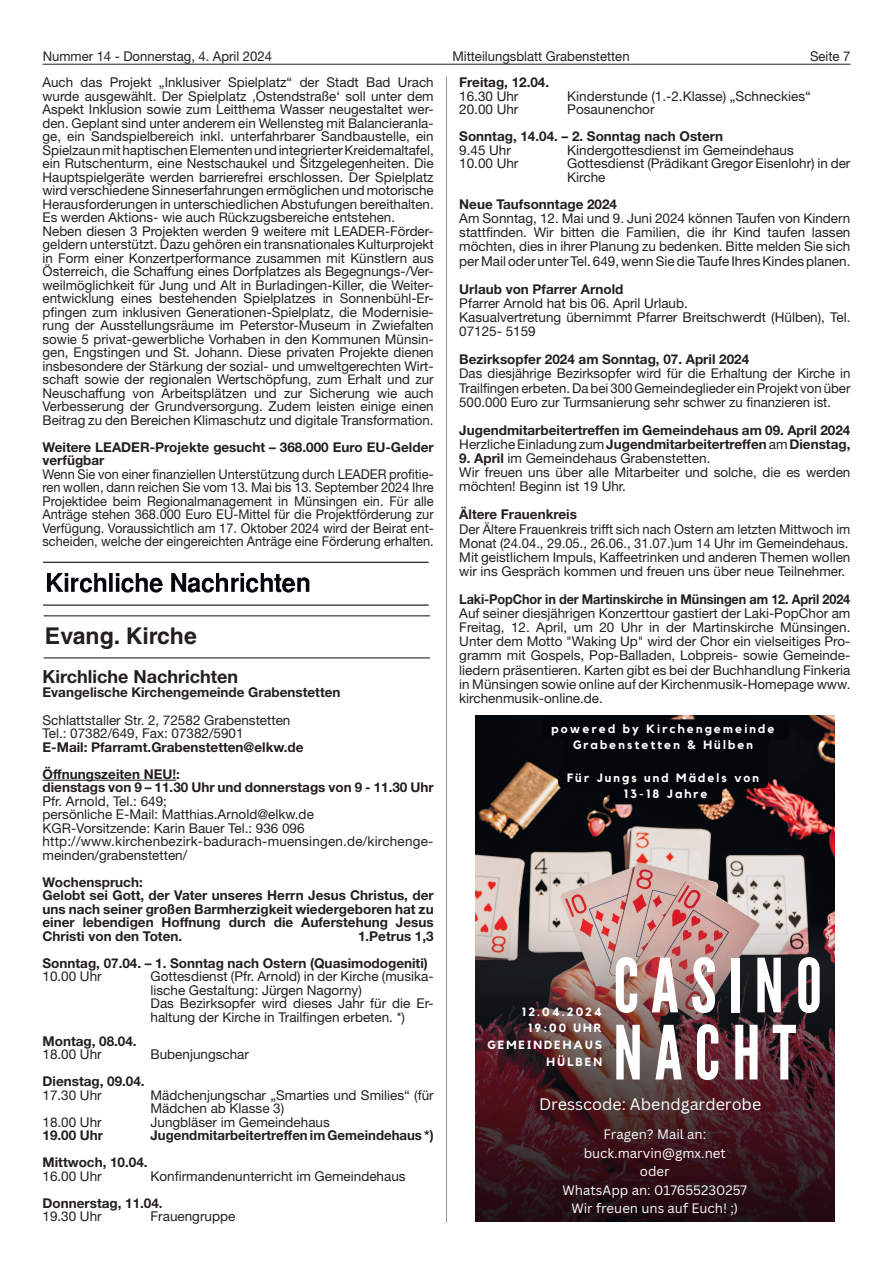
<style>
.page{position:relative;width:893px;height:1263px;background:#fff}
.page>*{position:absolute;margin:0;border:0;box-sizing:border-box;transform-origin:0 0}
.t1{font:74.4px/67.2px "League Gothic";letter-spacing:.16em;color:#fff}
.t2{font:700 23.1px "Helvetica";color:#231f20}
.t3{font:700 18px "Helvetica Neue";color:#231f20}
.t4{font:16.05px "Canva Sans";color:#fff}
.t5{font:13.5px/13.5px "Helvetica Neue";color:#231f20}
.t6{font:700 13.5px/13.5px "Helvetica Neue";color:#231f20}
.t7{font:13.5px/13.5px "Helvetica Neue";color:#231f20;text-align:justify;scale:.95 1}
.t8{font:700 13.5px "Helvetica Neue";color:#231f20;scale:.94 1}
.t9{font:13.2px/18.6px "Canva Sans";color:#fff;text-align:center}
.t10{font:700 12px/16.2px "Kollektif";letter-spacing:.175em;color:#fff;text-align:center}
.t11{font:700 11.85px/16.5px "Kollektif";letter-spacing:.175em;color:#fff;text-align:right}
.s1{font-weight:400}
.s2{font-weight:700}
</style>
<div class="page">
<hr style="left:43px;top:64px;width:807px;height:1px;background:#231f20">
<hr style="left:446px;top:77px;width:1px;height:1145px;background:#939598">
<hr style="left:43px;top:780px;width:133px;height:1px;background:#231f20">
<img style="left:43px;top:562px;width:386px;height:44px">
<hr style="left:44px;top:615px;width:386px;height:1px;background:#231f20">
<hr style="left:44px;top:657px;width:386px;height:1px;background:#231f20">
<img style="left:475px;top:715px;width:359px;height:209px">
<img style="left:475px;top:924px;width:359px;height:298px">
<div style="left:543px;top:719px;width:246px;height:85px;background:#03060a"></div>
<p class="t5" style="left:43px;top:49px;width:231px">Nummer 14 - Donnerstag, 4. April 2024</p>
<p class="t5" style="left:452px;top:49px;width:179px">Mitteilungsblatt Grabenstetten</p>
<p class="t5" style="left:810px;top:49px;width:42px">Seite 7</p>
<p class="t5" style="left:43px;top:75px;width:393px">Auch das Projekt „Inklusiver Spielplatz“ der Stadt Bad Urach wurde ausgewählt. Der Spielplatz ‚Ostendstraße‘ soll unter dem Aspekt Inklusion sowie zum Leitthema Wasser neugestaltet wer&shy;den. Geplant sind unter anderem ein Wellensteg mit Balancieranla&shy;ge, ein Sandspielbereich inkl. unterfahrbarer Sandbaustelle, ein Spielzaun mit haptischen Elementen und integrierter Kreidemaltafel, ein Rutschenturm, eine Nestschaukel und Sitzgelegenheiten. Die Hauptspielgeräte werden barrierefrei erschlossen. Der Spielplatz wird verschiedene Sinneserfahrungen ermöglichen und motorische Herausforderungen in unterschiedlichen Abstufungen bereithalten.<br>Es werden Aktions- wie auch Rückzugsbereiche entstehen.<br>Neben diesen 3 Projekten werden 9 weitere mit LEADER-Förder&shy;geldern unterstützt. Dazu gehören ein transnationales Kulturprojekt in Form einer Konzertperformance zusammen mit Künstlern aus Österreich, die Schaffung eines Dorfplatzes als Begegnungs-/Ver&shy;weilmöglichkeit für Jung und Alt in Burladingen-Killer, die Weiter&shy;entwicklung eines bestehenden Spielplatzes in Sonnenbühl-Er&shy;pfingen zum inklusiven Generationen-Spielplatz, die Modernisie&shy;rung der Ausstellungsräume im Peterstor-Museum in Zwiefalten sowie 5 privat-gewerbliche Vorhaben in den Kommunen Münsin&shy;gen, Engstingen und St. Johann. Diese privaten Projekte dienen insbesondere der Stärkung der sozial- und umweltgerechten Wirt&shy;schaft sowie der regionalen Wertschöpfung, zum Erhalt und zur Neuschaffung von Arbeitsplätzen und zur Sicherung wie auch Verbesserung der Grundversorgung. Zudem leisten einige einen Beitrag zu den Bereichen Klimaschutz und digitale Transformation.</p>
<p class="t6" style="left:43px;top:440px;width:393px">Weitere LEADER-Projekte gesucht – 368.000 Euro EU-Gelder verfügbar</p>
<p class="t7" style="left:43px;top:467px;width:413px">Wenn Sie von einer finanziellen Unterstützung durch LEADER profitie&shy;ren wollen, dann reichen Sie vom 13. Mai bis 13. September 2024 Ihre Projektidee beim Regionalmanagement in Münsingen ein. Für alle Anträge stehen 368.000 Euro EU-Mittel für die Projektförderung zur Verfügung. Voraussichtlich am 17. Oktober 2024 wird der Beirat ent&shy;scheiden, welche der eingereichten Anträge eine Förderung erhalten.</p>
<p class="t6" style="left:459px;top:75px;width:91px">Freitag, 12.04.</p>
<p class="t5" style="left:459px;top:89px;width:61px">16.30 Uhr</p>
<p class="t5" style="left:567px;top:89px;width:245px">Kinderstunde (1.-2.Klasse) „Schneckies“</p>
<p class="t5" style="left:459px;top:102px;width:61px">20.00 Uhr</p>
<p class="t5" style="left:567px;top:102px;width:89px">Posaunenchor</p>
<p class="t6" style="left:459px;top:129px;width:265px">Sonntag, 14.04. – 2. Sonntag nach Ostern</p>
<p class="t5" style="left:459px;top:143px;width:53px">9.45 Uhr</p>
<p class="t5" style="left:567px;top:143px;width:228px">Kindergottesdienst im Gemeindehaus</p>
<p class="t5" style="left:459px;top:156px;width:61px">10.00 Uhr</p>
<p class="t5" style="left:567px;top:156px;width:285px">Gottesdienst (Prädikant Gregor Eisenlohr) in der<br>Kirche</p>
<p class="t6" style="left:459px;top:197px;width:159px">Neue Taufsonntage 2024</p>
<p class="t5" style="left:459px;top:211px;width:393px;line-height:14.1px;text-align:justify">Am Sonntag, 12. Mai und 9. Juni 2024 können Taufen von Kindern stattfinden. Wir bitten die Familien, die ihr Kind taufen lassen möchten, dies in ihrer Planung zu bedenken. Bitte melden Sie sich per Mail oder unter Tel. 649, wenn Sie die Taufe Ihres Kindes planen.</p>
<p class="t6" style="left:459px;top:282px;width:166px">Urlaub von Pfarrer Arnold</p>
<p class="t5" style="left:459px;top:296px;width:393px;line-height:14.1px">Pfarrer Arnold hat bis 06. April Urlaub.<br>Kasualvertretung übernimmt Pfarrer Breitschwerdt (Hülben), Tel.<br>07125- 5159</p>
<p class="t6" style="left:459px;top:352px;width:291px">Bezirksopfer 2024 am Sonntag, 07. April 2024</p>
<p class="t5" style="left:459px;top:366px;width:393px;line-height:14.1px;text-align:justify">Das diesjährige Bezirksopfer wird für die Erhaltung der Kirche in Trailfingen erbeten. Da bei 300 Gemeindeglieder ein Projekt von über 500.000 Euro zur Turmsanierung sehr schwer zu finanzieren ist.</p>
<p class="t6" style="left:459px;top:423px;width:393px;line-height:14.1px">Jugendmitarbeitertreffen im Gemeindehaus am 09. April 2024<br><span class="s1">Herzliche Einladung zum</span> Jugendmitarbeitertreffen <span class="s1">am</span> Dienstag,</p>
<p class="t5" style="left:459px;top:451px;width:393px;line-height:14.1px"><span class="s2">9. April</span> im Gemeindehaus Grabenstetten.<br>Wir freuen uns über alle Mitarbeiter und solche, die es werden möchten! Beginn ist 19 Uhr.</p>
<p class="t6" style="left:459px;top:507px;width:119px">Ältere Frauenkreis</p>
<p class="t5" style="left:459px;top:521px;width:393px;line-height:14.1px">Der Ältere Frauenkreis trifft sich nach Ostern am letzten Mittwoch im Monat (24.04., 29.05., 26.06., 31.07.)um 14 Uhr im Gemeindehaus.<br>Mit geistlichem Impuls, Kaffeetrinken und anderen Themen wollen wir ins Gespräch kommen und freuen uns über neue Teilnehmer.</p>
<p class="t8" style="left:459px;top:591px;width:417px">Laki-PopChor in der Martinskirche in Münsingen am 12. April 2024</p>
<p class="t5" style="left:459px;top:606px;width:393px;line-height:14.1px;text-align:justify">Auf seiner diesjährigen Konzerttour gastiert der Laki-PopChor am Freitag, 12. April, um 20 Uhr in der Martinskirche Münsingen.<br>Unter dem Motto "Waking Up" wird der Chor ein vielseitiges Pro&shy;gramm mit Gospels, Pop-Balladen, Lobpreis- sowie Gemeinde&shy;liedern präsentieren. Karten gibt es bei der Buchhandlung Finkeria in Münsingen sowie online auf der Kirchenmusik-Homepage www. kirchenmusik-online.de.</p>
<h2 class="t2" style="left:45px;top:622px;width:153px">Evang. Kirche</h2>
<h3 class="t3" style="left:43px;top:666px;width:197px">Kirchliche Nachrichten</h3>
<p class="t6" style="left:43px;top:685px;width:299px">Evangelische Kirchengemeinde Grabenstetten</p>
<p class="t5" style="left:43px;top:713px;width:249px">Schlattstaller Str. 2, 72582 Grabenstetten<br>Tel.: 07382/649, Fax: 07382/5901</p>
<p class="t6" style="left:43px;top:733px;width:262px;line-height:27px">E-Mail: Pfarramt.Grabenstetten@elkw.de<br>Öffnungszeiten NEU!:</p>
<p class="t6" style="left:43px;top:780px;width:393px">dienstags von 9 – 11.30 Uhr und donnerstags von 9 - 11.30 Uhr</p>
<p class="t5" style="left:43px;top:794px;width:392px">Pfr. Arnold, Tel.: 649;<br>persönliche E-Mail: Matthias.Arnold@elkw.de<br>KGR-Vorsitzende: Karin Bauer Tel.: 936 096 http://www.kirchenbezirk-badurach-muensingen.de/kirchenge&shy;meinden/grabenstetten/</p>
<p class="t6" style="left:43px;top:875px;width:393px">Wochenspruch:<br>Gelobt sei Gott, der Vater unseres Herrn Jesus Christus, der uns nach seiner großen Barmherzigkeit wiedergeboren hat zu einer lebendigen Hoffnung durch die Auferstehung Jesus Christi von den Toten.</p>
<p class="t10" style="left:552px;top:721px;width:225px">powered by Kirchengemeinde<br>Grabenstetten &amp; Hülben</p>
<p class="t10" style="left:567px;top:769px;width:194px">Für Jungs und Mädels von<br>13-18 Jahre</p>
<p class="t6" style="left:43px;top:922px;width:393px;line-height:27px;text-indent:315px">1.Petrus 1,3<br>Sonntag, 07.04. – 1. Sonntag nach Ostern (Quasimodogeniti)</p>
<p class="t5" style="left:43px;top:970px;width:61px">10.00 Uhr</p>
<p class="t5" style="left:151px;top:970px;width:285px">Gottesdienst (Pfr. Arnold) in der Kirche (musika&shy;lische Gestaltung: Jürgen Nagorny)<br>Das Bezirksopfer wird dieses Jahr für die Er&shy;haltung der Kirche in Trailfingen erbeten. *)</p>
<p class="t6" style="left:43px;top:1034px;width:96px">Montag, 08.04.</p>
<p class="t5" style="left:43px;top:1048px;width:61px">18.00 Uhr</p>
<p class="t5" style="left:151px;top:1048px;width:100px">Bubenjungschar</p>
<p class="t6" style="left:43px;top:1074px;width:104px">Dienstag, 09.04.</p>
<p class="t5" style="left:43px;top:1088px;width:61px">17.30 Uhr</p>
<p class="t5" style="left:151px;top:1088px;width:285px">Mädchenjungschar „Smarties und Smilies“ (für<br>Mädchen ab Klasse 3)</p>
<p class="t5" style="left:43px;top:1115px;width:61px">18.00 Uhr</p>
<p class="t5" style="left:151px;top:1115px;width:181px">Jungbläser im Gemeindehaus</p>
<p class="t6" style="left:43px;top:1128px;width:62px">19.00 Uhr</p>
<p class="t6" style="left:151px;top:1128px;width:285px">Jugendmitarbeitertreffen im Gemeindehaus *)</p>
<p class="t6" style="left:43px;top:1155px;width:107px">Mittwoch, 10.04.</p>
<p class="t5" style="left:43px;top:1169px;width:61px">16.00 Uhr</p>
<p class="t5" style="left:151px;top:1169px;width:257px">Konfirmandenunterricht im Gemeindehaus</p>
<p class="t6" style="left:43px;top:1196px;width:122px">Donnerstag, 11.04.</p>
<p class="t5" style="left:43px;top:1210px;width:61px">19.30 Uhr</p>
<p class="t5" style="left:151px;top:1210px;width:86px">Frauengruppe</p>
<h1 class="t1" style="left:613px;top:953px;width:210px">CASINO<br>NACHT</h1>
<p class="t11" style="left:487px;top:1003px;width:116px">12.04.2024<br>19:00 UHR<br>GEMEINDEHAUS<br>HÜLBEN</p>
<p class="t4" style="left:539px;top:1094px;width:224px">Dresscode: Abendgarderobe</p>
<p class="t9" style="left:563px;top:1125px;width:186px">Fragen? Mail an: buck.marvin@gmx.net<br>oder<br>WhatsApp an: 017655230257<br>Wir freuen uns auf Euch! ;)</p>
</div>
